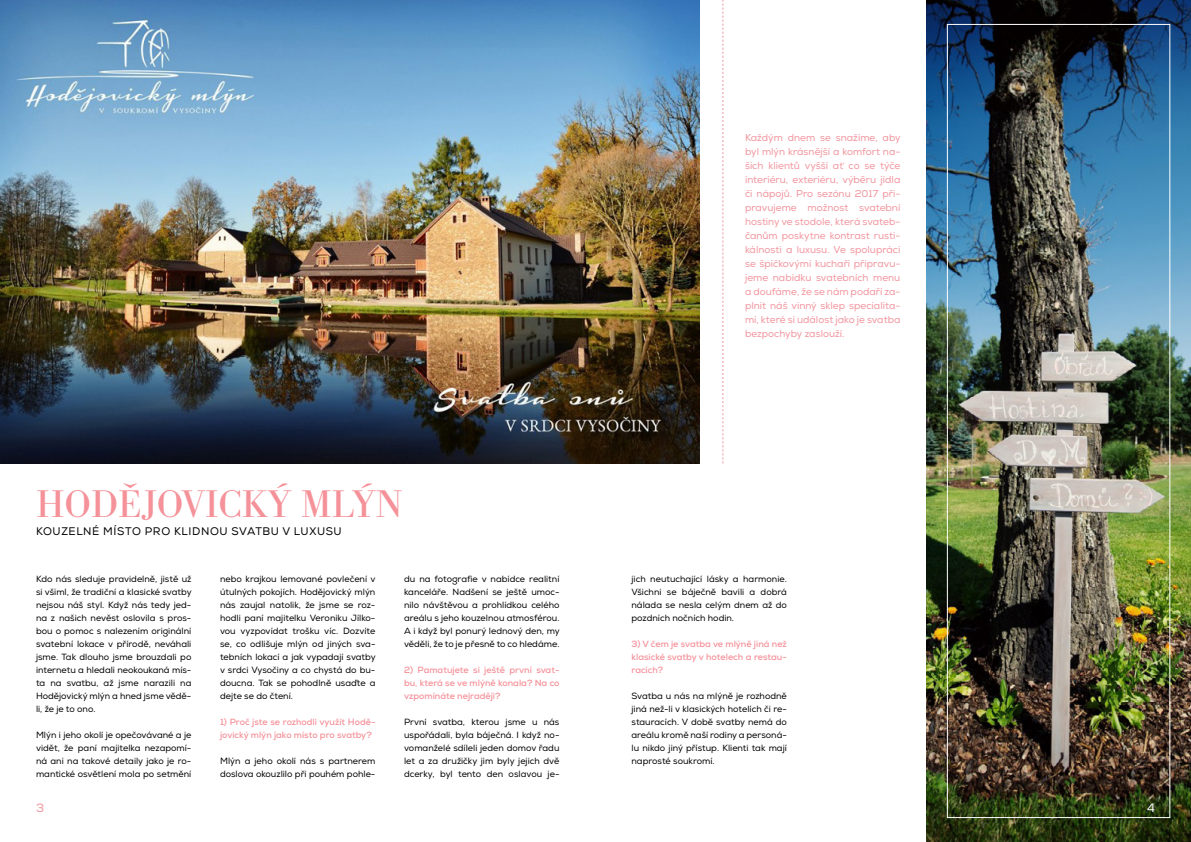
<style>
.page{position:relative;width:1191px;height:842px;background:#fff}
.page>*{position:absolute;margin:0;border:0;box-sizing:border-box;transform-origin:0 0}
.t1{font:40px "Bodoni Antiqua TOT";color:#f59199}
.t2{font:12px "Nexa";color:#f2949d}
.t3{font:12px "Nexa";color:#fff}
.t4{font:11px "Nexa";letter-spacing:.055em;color:#000}
.t5{font:10px/14px "Nexa";color:#f2949d;text-align:justify}
.t6{font:9px/13px "Nexa";color:#000;text-align:justify}
.t7{font:700 9px/13px "Nexa";color:#f59199;text-align:justify}
</style>
<div class="page">
<img style="left:927px;top:0;width:264px;height:842px">
<img style="left:0;top:0;width:699px;height:463px">
<div style="left:947px;top:24px;width:223px;height:794px;border:1px solid #fff"></div>
<svg style="left:722px;top:0;width:1px;height:463px"></svg>
<h1 class="t1" style="left:36px;top:483px;width:368px">HODĚJOVICKÝ MLÝN</h1>
<p class="t4" style="left:36px;top:525px;width:307px">KOUZELNÉ MÍSTO PRO KLIDNOU SVATBU V LUXUSU</p>
<p class="t6" style="left:36px;top:572px;width:157px">Kdo nás sleduje pravidelně, jistě už si všiml, že tradiční a klasické svatby nejsou náš styl. Když nás tedy jed&shy;na z našich nevěst oslovila s pros&shy;bou o pomoc s nalezením originální svatební lokace v přírodě, neváhali jsme. Tak dlouho jsme brouzdali po internetu a hledali neokoukaná mís&shy;ta na svatbu, až jsme narazili na Hodějovický mlýn a hned jsme vědě&shy;li, že je to ono.</p>
<p class="t6" style="left:36px;top:728px;width:157px">Mlýn i jeho okolí je opečovávané a je vidět, že paní majitelka nezapomí&shy;ná ani na takové detaily jako je ro&shy;mantické osvětlení mola po setmění</p>
<p class="t6" style="left:220px;top:572px;width:157px">nebo krajkou lemované povlečení v útulných pokojích. Hodějovický mlýn nás zaujal natolik, že jsme se roz&shy;hodli paní majitelku Veroniku Jílko&shy;vou vyzpovídat trošku víc. Dozvíte se, co odlišuje mlýn od jiných sva&shy;tebních lokací a jak vypadají svatby v srdci Vysočiny a co chystá do bu&shy;doucna. Tak se pohodlně usaďte a dejte se do čtení.</p>
<p class="t7" style="left:220px;top:715px;width:157px">1) Proč jste se rozhodli využít Hodě&shy;jovický mlýn jako místo pro svatby?</p>
<p class="t6" style="left:220px;top:754px;width:157px">Mlýn a jeho okolí nás s partnerem doslova okouzlilo při pouhém pohle-</p>
<p class="t6" style="left:404px;top:572px;width:157px">du na fotografie v nabídce realitní kanceláře. Nadšení se ještě umoc&shy;nilo návštěvou a prohlídkou celého areálu s jeho kouzelnou atmosférou.<br>A i když byl ponurý lednový den, my věděli, že to je přesně to co hledáme.</p>
<p class="t7" style="left:404px;top:663px;width:157px">2) Pamatujete si ještě první svat&shy;bu, která se ve mlýně konala? Na co vzpomínáte nejraději?</p>
<p class="t6" style="left:404px;top:715px;width:157px">První svatba, kterou jsme u nás uspořádali, byla báječná. I když no&shy;vomanželé sdíleli jeden domov řadu let a za družičky jim byly jejich dvě dcerky, byl tento den oslavou je-</p>
<p class="t5" style="left:745px;top:131px;width:157px">Každým dnem se snažíme, aby byl mlýn krásnější a komfort na&shy;šich klientů vyšší ať co se týče interiéru, exteriéru, výběru jídla či nápojů. Pro sezónu 2017 při&shy;pravujeme možnost svatební hostiny ve stodole, která svateb&shy;čanům poskytne kontrast rusti&shy;kálnosti a luxusu. Ve spolupráci se špičkovými kuchaři připravu&shy;jeme nabídku svatebních menu a doufáme, že se nám podaří za&shy;plnit náš vinný sklep specialita&shy;mi, které si událost jako je svatba bezpochyby zaslouží.</p>
<p class="t6" style="left:631px;top:572px;width:157px">jich neutuchající lásky a harmonie.<br>Všichni se báječně bavili a dobrá nálada se nesla celým dnem až do pozdních nočních hodin.</p>
<p class="t7" style="left:631px;top:637px;width:157px">3) V čem je svatba ve mlýně jiná než klasické svatby v hotelech a restau&shy;racích?</p>
<p class="t6" style="left:631px;top:689px;width:157px">Svatba u nás na mlýně je rozhodně jiná než-li v klasických hotelích či re&shy;stauracích. V době svatby nemá do areálu kromě naší rodiny a personá&shy;lu nikdo jiný přístup. Klienti tak mají naprosté soukromí.</p>
<h2 class="t2" style="left:36px;top:801px;width:10px">3</h2>
<h2 class="t3" style="left:1147px;top:801px;width:9px">4</h2>
</div>
